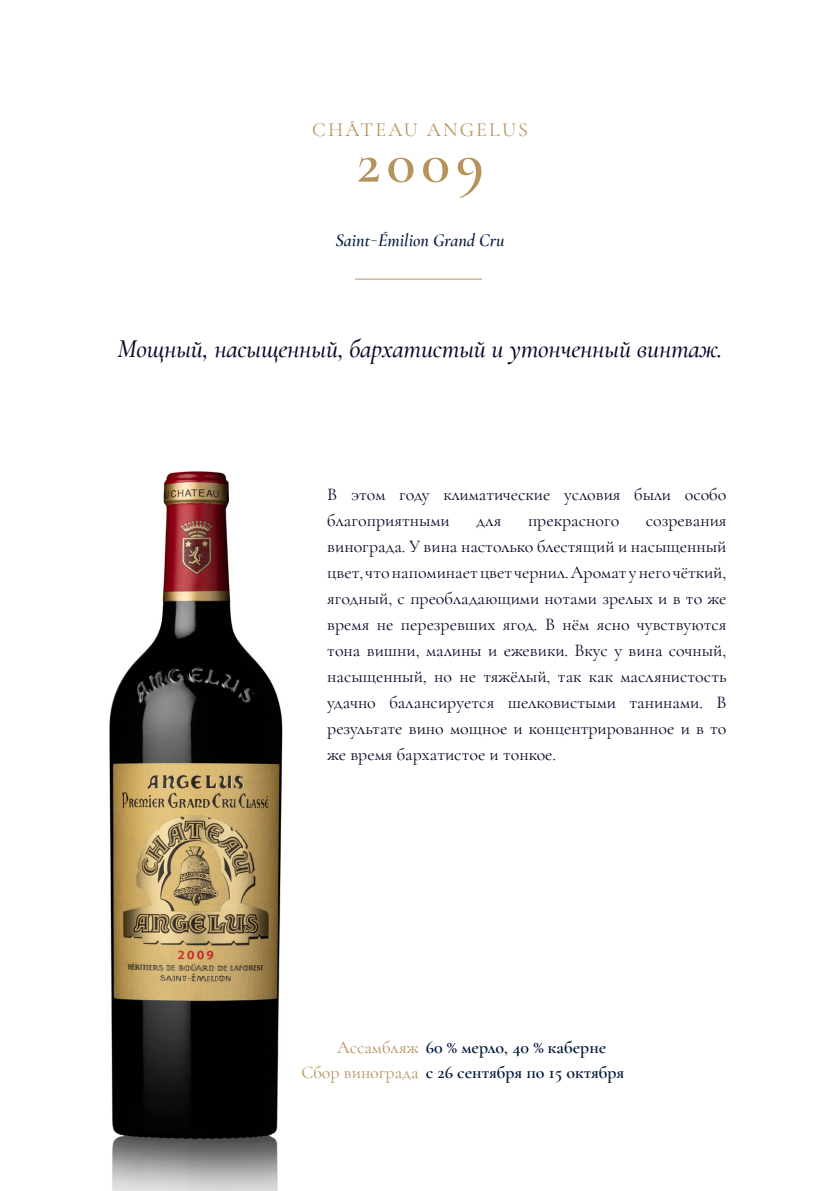
<style>
.page{position:relative;width:840px;height:1191px;background:#fff}
.page>*{position:absolute;margin:0;border:0;box-sizing:border-box;transform-origin:0 0}
.t1{font:600 60px "Cormorant Garamond";color:#b7935c}
.t2{font:italic 500 26px "Cormorant Garamond";letter-spacing:-.01em;color:#050726}
.t3{font:20px "Cormorant Garamond";letter-spacing:.11em;color:#b7935c}
.t4{font:18px/26px "Cormorant Garamond";color:#050726}
.t5{font:600 18px "Cormorant Garamond";color:#011638}
.t6{font:italic 600 18px "Cormorant Garamond";color:#051b3d}
.s1{font-family:"Halcom";font-weight:300;font-style:normal}
.s2{font-weight:400;color:#b7935c}
</style>
<div class="page">
<img style="left:109px;top:471px;width:174px;height:720px">
<hr style="left:355px;top:279px;width:127px;height:1px;background:#b7935c">
<p class="t3" style="left:312px;top:117px;width:217px">CHÂTEAU ANGELUS</p>
<p class="t1" style="left:356px;top:125px;width:129px">2009</p>
<p class="t6" style="left:335px;top:229px;width:171px">Saint<span class="s1">-</span>Émilion Grand Cru</p>
<p class="t2" style="left:118px;top:333px;width:606px">Мощный, насыщенный, бархатистый и утонченный винтаж.</p>
<p class="t4" style="left:327px;top:481px;width:400px">В этом году климатические условия были особо благоприятными</p>
<p class="t4" style="left:327px;top:507px;width:400px;text-align:justify;text-indent:318px">созревания винограда. У вина настолько блестящий и насыщенный цвет, что напоминает цвет чернил. Аромат у него чёткий, ягодный, с преобладающими нотами зрелых и в то же время не перезревших ягод. В нём ясно чувствуются тона вишни, малины и ежевики. Вкус у вина сочный, насыщенный, но не тяжёлый, так как маслянистость удачно балансируется шелковистыми танинами. В результате вино мощное и концентрированное и в то же время бархатистое и тонкое.</p>
<p class="t4" style="left:476px;top:507px;width:27px">для</p>
<p class="t4" style="left:527px;top:507px;width:93px">прекрасного</p>
<p class="t5" style="left:337px;top:1035px;width:270px"><span class="s2">Ассамбляж</span> 60 % мерло, 40 % каберне</p>
<p class="t5" style="left:301px;top:1060px;width:324px"><span class="s2">Сбор винограда</span> с 26 сентября по 15 октября</p>
</div>
